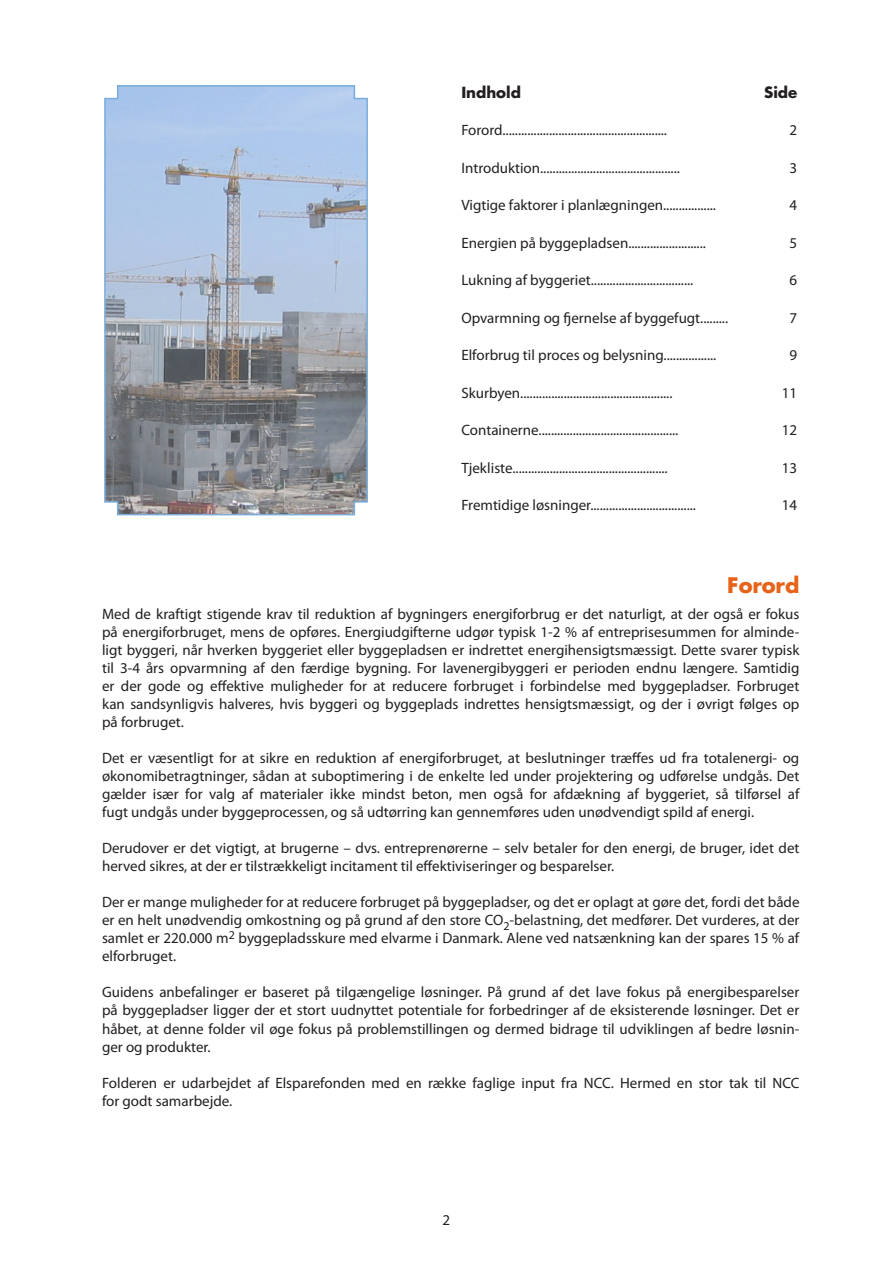
<style>
.page{position:relative;width:893px;height:1263px;background:#fff}
.page>*{position:absolute;margin:0;border:0;box-sizing:border-box;transform-origin:0 0}
.Overskrifter{font:700 21px "Futura";color:#e7631a}
.Indholdsfortegnelse{font:15px/18px "Myriad Pro";color:#231f20;text-align:justify}
.sideantalindhold{font:15px "Myriad Pro";color:#231f20}
.Indholdsfortegnelse-2{font:700 15px "Futura";color:#231f20}
.sideantalindhold-2{font:700 15px "Futura";color:#231f20}
</style>
<div class="page">
<svg style="left:104px;top:85px;width:264px;height:431px;background:#9da9bb"></svg>
<p class="Indholdsfortegnelse-2" style="left:461px;top:82px;width:61px">Indhold</p>
<p class="Indholdsfortegnelse" style="left:461px;top:121px;width:207px">Forord.....................................................</p>
<p class="Indholdsfortegnelse" style="left:461px;top:158px;width:220px">Introduktion.............................................</p>
<p class="Indholdsfortegnelse" style="left:461px;top:196px;width:256px">Vigtige faktorer i planlægningen.................</p>
<p class="Indholdsfortegnelse" style="left:461px;top:233px;width:246px">Energien på byggepladsen.........................</p>
<p class="Indholdsfortegnelse" style="left:461px;top:271px;width:233px">Lukning af byggeriet.................................</p>
<p class="Indholdsfortegnelse" style="left:461px;top:308px;width:268px">Opvarmning og fjernelse af byggefugt.........</p>
<p class="Indholdsfortegnelse" style="left:461px;top:346px;width:256px">Elforbrug til proces og belysning.................</p>
<p class="Indholdsfortegnelse" style="left:461px;top:383px;width:213px">Skurbyen.................................................</p>
<p class="Indholdsfortegnelse" style="left:461px;top:421px;width:218px">Containerne.............................................</p>
<p class="Indholdsfortegnelse" style="left:461px;top:458px;width:208px">Tjekliste..................................................</p>
<p class="Indholdsfortegnelse" style="left:461px;top:496px;width:236px">Fremtidige løsninger..................................</p>
<p class="sideantalindhold-2" style="left:764px;top:82px;width:35px">Side</p>
<p class="sideantalindhold" style="left:790px;top:121px;width:9px">2</p>
<p class="sideantalindhold" style="left:790px;top:158px;width:9px">3</p>
<p class="sideantalindhold" style="left:790px;top:196px;width:9px">4</p>
<p class="sideantalindhold" style="left:790px;top:233px;width:9px">5</p>
<p class="sideantalindhold" style="left:790px;top:271px;width:9px">6</p>
<p class="sideantalindhold" style="left:790px;top:308px;width:9px">7</p>
<p class="sideantalindhold" style="left:790px;top:346px;width:9px">9</p>
<p class="sideantalindhold" style="left:782px;top:383px;width:17px">11</p>
<p class="sideantalindhold" style="left:782px;top:421px;width:17px">12</p>
<p class="sideantalindhold" style="left:782px;top:458px;width:17px">13</p>
<p class="sideantalindhold" style="left:782px;top:496px;width:17px">14</p>
<p class="Overskrifter" style="left:727px;top:571px;width:74px">Forord</p>
<p class="Indholdsfortegnelse" style="left:102px;top:605px;width:699px">Med de kraftigt stigende krav til reduktion af bygningers energiforbrug er det naturligt, at der også er fokus på energiforbruget, mens de opføres. Energiudgifterne udgør typisk 1-2 % af entreprisesummen for alminde&shy;ligt byggeri, når hverken byggeriet eller byggepladsen er indrettet energihensigtsmæssigt. Dette svarer typisk til 3-4 års opvarmning af den færdige bygning. For lavenergibyggeri er perioden endnu længere. Samtidig er der gode og effektive muligheder for at reducere forbruget i forbindelse med byggepladser. Forbruget kan sandsynligvis halveres, hvis byggeri og byggeplads indrettes hensigtsmæssigt, og der i øvrigt følges op på forbruget.</p>
<p class="Indholdsfortegnelse" style="left:102px;top:749px;width:699px">Det er væsentligt for at sikre en reduktion af energiforbruget, at beslutninger træffes ud fra totalenergi- og økonomibetragtninger, sådan at suboptimering i de enkelte led under projektering og udførelse undgås. Det gælder især for valg af materialer ikke mindst beton, men også for afdækning af byggeriet, så tilførsel af fugt undgås under byggeprocessen, og så udtørring kan gennemføres uden unødvendigt spild af energi.</p>
<p class="Indholdsfortegnelse" style="left:102px;top:839px;width:699px">Derudover er det vigtigt, at brugerne – dvs. entreprenørerne – selv betaler for den energi, de bruger, idet det herved sikres, at der er tilstrækkeligt incitament til effektiviseringer og besparelser.</p>
<p class="Indholdsfortegnelse" style="left:102px;top:893px;width:699px">Der er mange muligheder for at reducere forbruget på byggepladser, og det er oplagt at gøre det, fordi det både er en helt unødvendig omkostning og på grund af den store CO<sub>2</sub>-belastning, det medfører. Det vurderes, at der samlet er 220.000 m<sup>2</sup> byggepladsskure med elvarme i Danmark. Alene ved natsænkning kan der spares 15 % af elforbruget.</p>
<p class="Indholdsfortegnelse" style="left:102px;top:983px;width:699px">Guidens anbefalinger er baseret på tilgængelige løsninger. På grund af det lave fokus på energibesparelser på byggepladser ligger der et stort uudnyttet potentiale for forbedringer af de eksisterende løsninger. Det er håbet, at denne folder vil øge fokus på problemstillingen og dermed bidrage til udviklingen af bedre løsnin&shy;ger og produkter.</p>
<p class="Indholdsfortegnelse" style="left:102px;top:1073px;width:699px">Folderen er udarbejdet af Elsparefonden med en række faglige input fra NCC. Hermed en stor tak til NCC for godt samarbejde.</p>
<p class="Indholdsfortegnelse" style="left:443px;top:1211px;width:9px">2</p>
</div>
